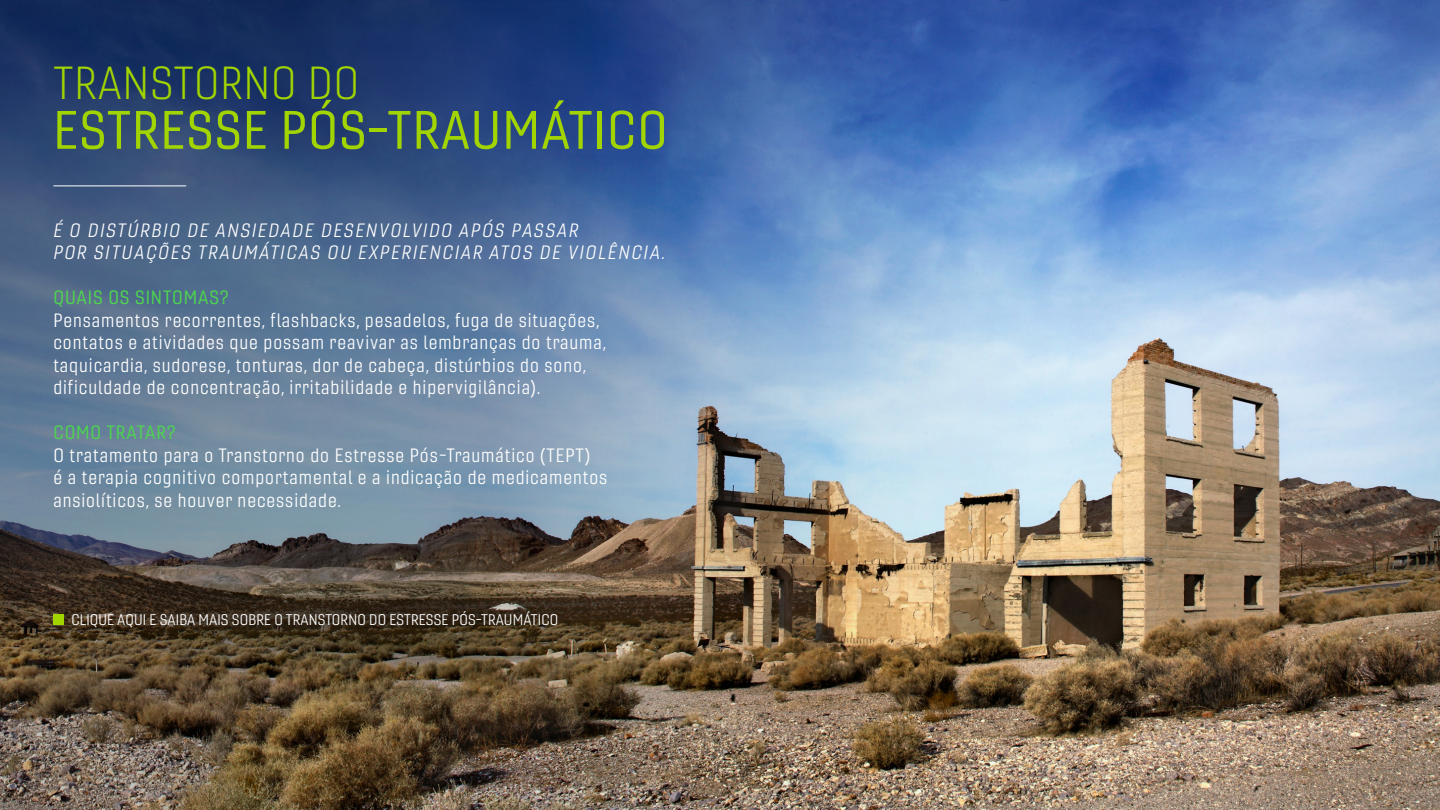
<style>
.page{position:relative;width:1440px;height:810px;background:#fff}
.page>*{position:absolute;margin:0;border:0;box-sizing:border-box;transform-origin:0 0}
.t1{font:52.5px "Gineso Nor Reg";letter-spacing:.025em;color:#a1d400}
.t2{font:45px "Gineso Nor Lig";letter-spacing:.025em;color:#a1d400}
.t3{font:18.75px/22.5px "Gineso Nor Boo";letter-spacing:.05em;color:#fff}
.t4{font:18.75px/22.5px "Gineso Nor Boo It";letter-spacing:.1em;color:#fff}
.t5{font:18.75px "Gineso Nor Reg";letter-spacing:.05em;color:#4ed450}
.t6{font:15px "Gineso Nor Boo";letter-spacing:.01em;color:#fff}
</style>
<div class="page">
<img style="left:0;top:0;width:1440px;height:810px">
<div style="left:53px;top:614px;width:11px;height:11px;background:#a1d400"></div>
<hr style="left:53px;top:186px;width:133px;height:1px;background:#fff">
<p class="t2" style="left:53px;top:56px;width:307px">TRANSTORNO DO</p>
<p class="t1" style="left:53px;top:97px;width:616px">ESTRESSE PÓS-TRAUMÁTICO</p>
<p class="t4" style="left:53px;top:219px;width:613px">É O DISTÚRBIO DE ANSIEDADE DESENVOLVIDO APÓS PASSAR<br>POR SITUAÇÕES TRAUMÁTICAS OU EXPERIENCIAR ATOS DE VIOLÊNCIA.</p>
<p class="t5" style="left:53px;top:286px;width:177px">QUAIS OS SINTOMAS?</p>
<p class="t3" style="left:53px;top:309px;width:555px">Pensamentos recorrentes, flashbacks, pesadelos, fuga de situações, contatos e atividades que possam reavivar as lembranças do trauma, taquicardia, sudorese, tonturas, dor de cabeça, distúrbios do sono, dificuldade de concentração, irritabilidade e hipervigilância).</p>
<p class="t5" style="left:53px;top:421px;width:124px">COMO TRATAR?</p>
<p class="t3" style="left:53px;top:444px;width:555px">O tratamento para o Transtorno do Estresse Pós-Traumático (TEPT)<br>é a terapia cognitivo comportamental e a indicação de medicamentos ansiolíticos, se houver necessidade.</p>
<p class="t6" style="left:71px;top:610px;width:488px">CLIQUE AQUI E SAIBA MAIS SOBRE O TRANSTORNO DO ESTRESSE PÓS-TRAUMÁTICO</p>
</div>
